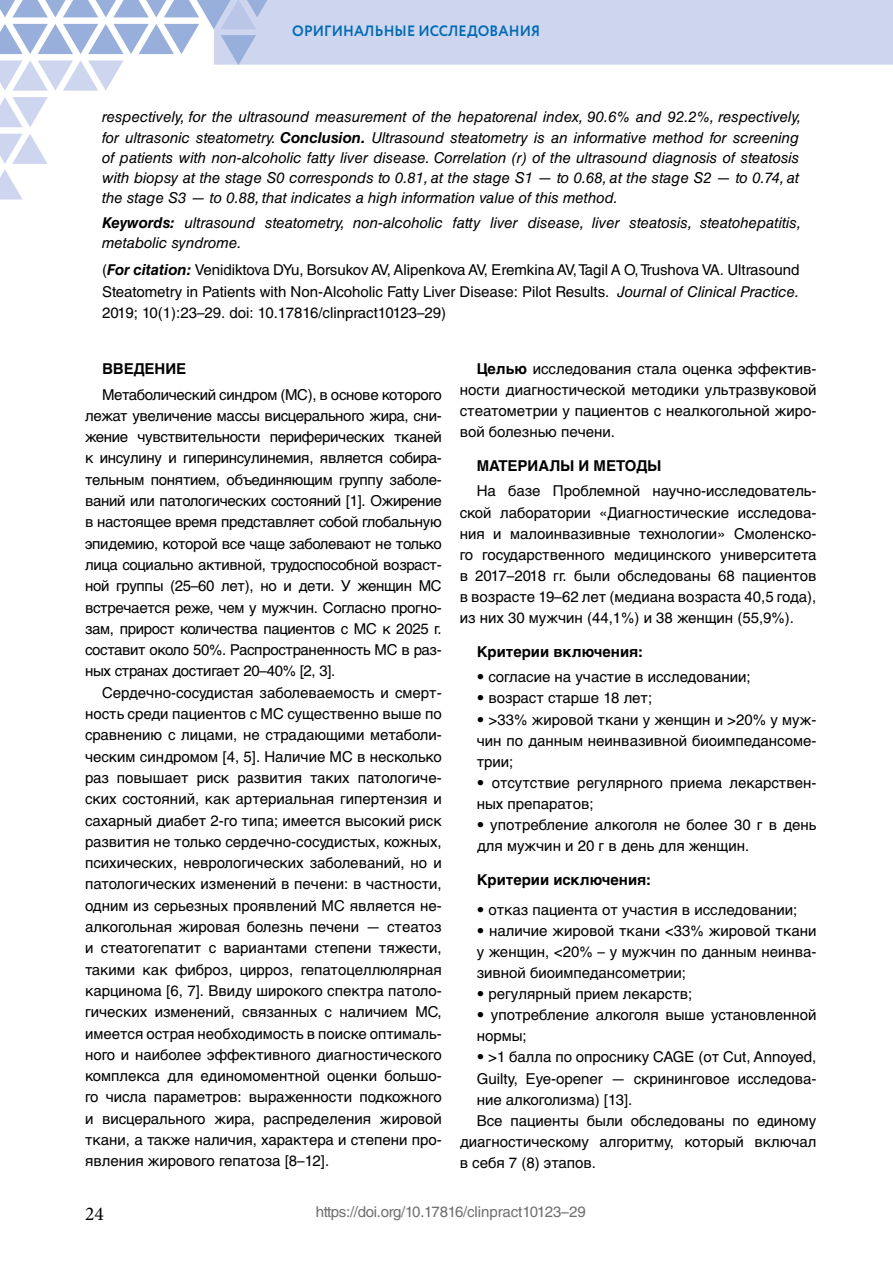
<style>
.page{position:relative;width:893px;height:1263px;background:#fff}
.page>*{position:absolute;margin:0;border:0;box-sizing:border-box;transform-origin:0 0}
.t1{font:19.5px "Minion Pro";color:#000}
.t2{font:15px/21.3px "Helvetica Cyrillic";color:#000;text-align:justify}
.t3{font:italic 15px/20.2px "Helvetica Cyrillic";color:#000}
.t4{font:700 15px "Helvetica Cyrillic";color:#000}
.t5{font:15px "Helvetica Cyrillic";letter-spacing:-.02em;color:#706f6f}
.t6{font:700 15px "Circe";letter-spacing:.01em;color:#006ab3;scale:.95 1}
.s1{font-weight:700}
.s2{font-weight:700;font-style:italic}
.s3{font-style:italic}
</style>
<div class="page">
<svg style="left:0;top:97px;width:48px;height:30px"></svg>
<svg style="left:0;top:134px;width:48px;height:65px"></svg>
<svg style="left:0;top:0;width:893px;height:91px"></svg>
<p class="t6" style="left:292px;top:21px;width:263px">ОРИГИНАЛЬНЫЕ ИССЛЕДОВАНИЯ</p>
<p class="t3" style="left:102px;top:107px;width:701px">respectively, for the ultrasound measurement of the hepatorenal index, 90.6% and 92.2%, respectively, for ultrasonic steatometry. <span class="s1">Conclusion.</span> Ultrasound steatometry is an informative method for screening of patients with non-alcoholic fatty liver disease. Correlation (r) of the ultrasound diagnosis of steatosis with biopsy at the stage S0 corresponds to 0.81, at the stage S1 — to 0.68, at the stage S2 — to 0.74, at the stage S3 — to 0.88, that indicates a high information value of this method.</p>
<p class="t3" style="left:102px;top:212px;width:701px"><span class="s1">Keywords:</span> ultrasound steatometry, non-alcoholic fatty liver disease, liver steatosis, steatohepatitis, metabolic syndrome.</p>
<p class="t2" style="left:102px;top:258px;width:699px;line-height:22.5px">(<span class="s2">For citation:</span> Venidiktova DYu, Borsukov AV, Alipenkova AV, Eremkina AV, Tagil A O, Trushova VA. Ultrasound<br>Steatometry in Patients with Non-Alcoholic Fatty Liver Disease: Pilot Results. <span class="s3">Journal of Clinical Practice.</span></p>
<p class="t2" style="left:102px;top:302px;width:346px">2019; 10(1):23–29. doi: 10.17816/clinpract10123–29)</p>
<p class="t2" style="left:460px;top:358px;width:358px;text-indent:17px"><span class="s1">Целью</span> исследования стала оценка эффектив&shy;ности диагностической методики ультразвуковой стеатометрии у пациентов с неалкогольной жиро&shy;вой болезнью печени.</p>
<p class="t4" style="left:477px;top:457px;width:186px">МАТЕРИАЛЫ И МЕТОДЫ</p>
<p class="t2" style="left:460px;top:481px;width:358px;text-indent:17px">На базе Проблемной научно-исследователь&shy;ской лаборатории «Диагностические исследова&shy;ния и малоинвазивные технологии» Смоленско&shy;го государственного медицинского университета в 2017–2018 гг. были обследованы 68 пациентов в возрасте 19–62 лет (медиана возраста 40,5 года), из них 30 мужчин (44,1%) и 38 женщин (55,9%).</p>
<p class="t4" style="left:477px;top:643px;width:167px">Критерии включения:</p>
<p class="t2" style="left:477px;top:666px;width:275px">• согласие на участие в исследовании;</p>
<p class="t2" style="left:477px;top:688px;width:177px">• возраст старше 18 лет;</p>
<p class="t2" style="left:477px;top:709px;width:341px">• &gt;33% жировой ткани у женщин и &gt;20% у муж&shy;чин по данным неинвазивной биоимпедансоме&shy;трии;</p>
<p class="t2" style="left:477px;top:772px;width:341px">• отсутствие регулярного приема лекарствен&shy;ных препаратов;</p>
<p class="t2" style="left:477px;top:814px;width:341px">• употребление алкоголя не более 30 г в день для мужчин и 20 г в день для женщин.</p>
<p class="t4" style="left:477px;top:871px;width:175px">Критерии исключения:</p>
<p class="t2" style="left:477px;top:899px;width:322px">• отказ пациента от участия в исследовании;</p>
<p class="t2" style="left:477px;top:920px;width:341px">• наличие жировой ткани &lt;33% жировой ткани у женщин, &lt;20% – у мужчин по данным неинва&shy;зивной биоимпедансометрии;</p>
<p class="t2" style="left:477px;top:983px;width:217px">• регулярный прием лекарств;</p>
<p class="t2" style="left:477px;top:1004px;width:341px">• употребление алкоголя выше установленной нормы;</p>
<p class="t2" style="left:477px;top:1046px;width:341px">• &gt;1 балла по опроснику CAGE (от Cut, Annoyed,</p>
<p class="t2" style="left:477px;top:1068px;width:341px">Guilty, Eye-opener — скрининговое исследова-</p>
<p class="t2" style="left:477px;top:1089px;width:157px">ние алкоголизма) [13].</p>
<p class="t2" style="left:477px;top:1110px;width:341px">Все пациенты были обследованы по единому</p>
<p class="t2" style="left:460px;top:1131px;width:358px">диагностическому алгоритму, который включал</p>
<p class="t2" style="left:460px;top:1152px;width:138px">в себя 7 (8) этапов.</p>
<p class="t5" style="left:316px;top:1203px;width:272px">https://doi.org/10.17816/clinpract10123–29</p>
<p class="t4" style="left:102px;top:360px;width:86px">ВВЕДЕНИЕ</p>
<p class="t2" style="left:85px;top:384px;width:358px;text-indent:17px">Метаболический синдром (МС), в основе которого лежат увеличение массы висцерального жира, сни&shy;жение чувствительности периферических тканей к инсулину и гиперинсулинемия, является собира&shy;тельным понятием, объединяющим группу заболе&shy;ваний или патологических состояний [1]. Ожирение в настоящее время представляет собой глобальную эпидемию, которой все чаще заболевают не только лица социально активной, трудоспособной возраст&shy;ной группы (25–60 лет), но и дети. У женщин МС встречается реже, чем у мужчин. Согласно прогно&shy;зам, прирост количества пациентов с МС к 2025 г. составит около 50%. Распространенность МС в раз&shy;ных странах достигает 20–40% [2, 3].</p>
<p class="t2" style="left:85px;top:682px;width:358px;text-indent:17px">Сердечно-сосудистая заболеваемость и смерт&shy;ность среди пациентов с МС существенно выше по сравнению с лицами, не страдающими метаболи&shy;ческим синдромом [4, 5]. Наличие МС в несколько раз повышает риск развития таких патологиче&shy;ских состояний, как артериальная гипертензия и сахарный диабет 2-го типа; имеется высокий риск развития не только сердечно-сосудистых, кожных, психических, неврологических заболеваний, но и патологических изменений в печени: в частности, одним из серьезных проявлений МС является не&shy;алкогольная жировая болезнь печени — стеатоз и стеатогепатит с вариантами степени тяжести, такими как фиброз, цирроз, гепатоцеллюлярная карцинома [6, 7]. Ввиду широкого спектра патоло&shy;гических изменений, связанных с наличием МС, имеется острая необходимость в поиске оптималь&shy;ного и наиболее эффективного диагностического комплекса для единомоментной оценки большо&shy;го числа параметров: выраженности подкожного и висцерального жира, распределения жировой ткани, а также наличия, характера и степени про&shy;явления жирового гепатоза [8–12].</p>
<h1 class="t1" style="left:85px;top:1200px;width:20px">24</h1>
</div>
